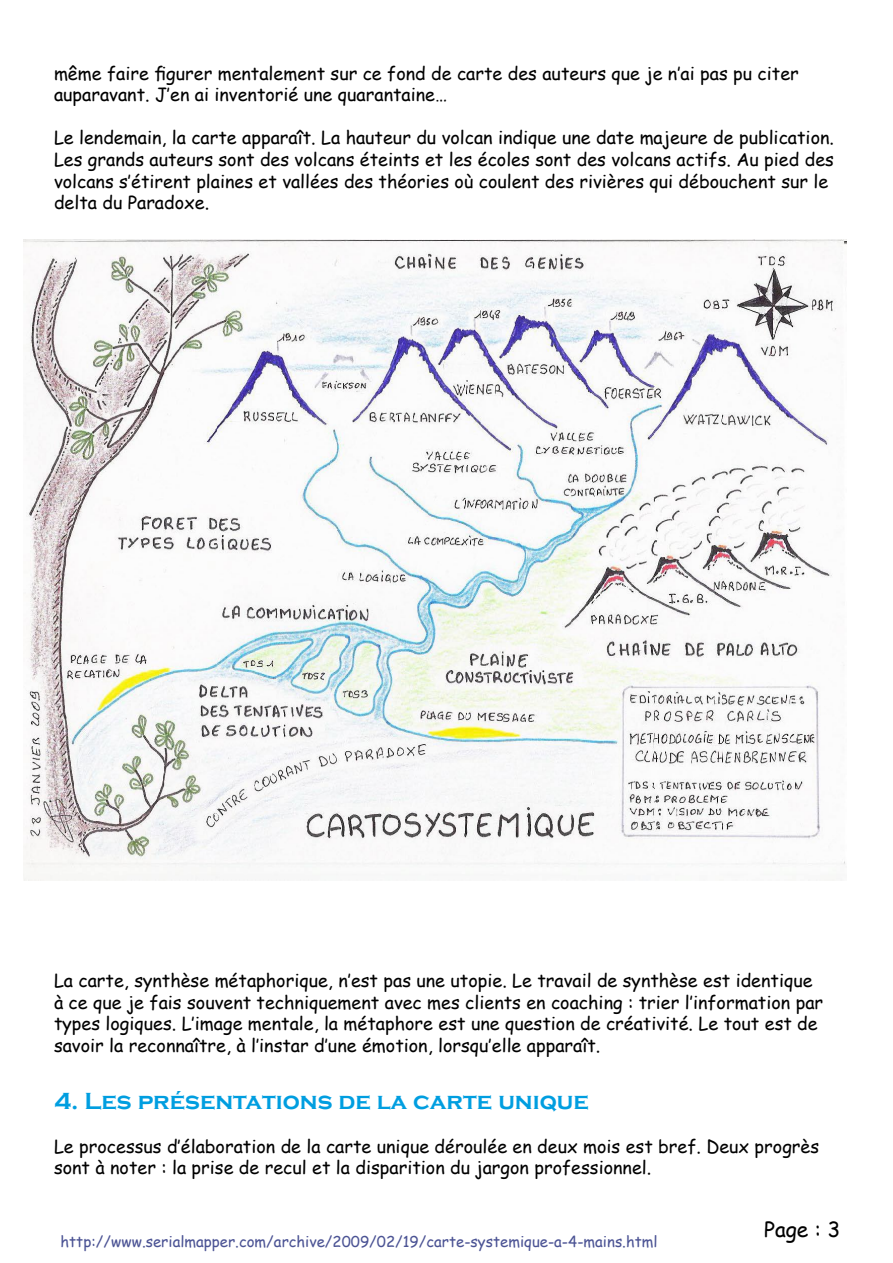
<style>
.page{position:relative;width:893px;height:1263px;background:#fff}
.page>*{position:absolute;margin:0;border:0;box-sizing:border-box;transform-origin:0 0}
.t1{font:700 24px "Copperplate Gothic";color:#009ee0}
.t2{font:21px "Comic Sans MS";color:#000}
.t3{font:18px/21.6px "Comic Sans MS";color:#000}
.t4{font:15px "Comic Sans MS";color:#4b5394}
</style>
<div class="page">
<img style="left:23px;top:239px;width:823px;height:642px">
<p class="t3" style="left:54px;top:62px;width:746px">même faire figurer mentalement sur ce fond de carte des auteurs que je n’ai pas pu citer auparavant. J’en ai inventorié une quarantaine…</p>
<p class="t3" style="left:54px;top:126px;width:781px">Le lendemain, la carte apparaît. La hauteur du volcan indique une date majeure de publication.<br>Les grands auteurs sont des volcans éteints et les écoles sont des volcans actifs. Au pied des volcans s’étirent plaines et vallées des théories où coulent des rivières qui débouchent sur le delta du Paradoxe.</p>
<p class="t3" style="left:54px;top:969px;width:771px">La carte, synthèse métaphorique, n’est pas une utopie. Le travail de synthèse est identique à ce que je fais souvent techniquement avec mes clients en coaching : trier l’information par types logiques. L’image mentale, la métaphore est une question de créativité. Le tout est de savoir la reconnaître, à l’instar d’une émotion, lorsqu’elle apparaît.</p>
<h1 class="t1" style="left:54px;top:1088px;width:536px">4. Les présentations de la carte unique</h1>
<p class="t3" style="left:54px;top:1134px;width:767px">Le processus d’élaboration de la carte unique déroulée en deux mois est bref. Deux progrès sont à noter : la prise de recul et la disparition du jargon professionnel.</p>
<p class="t4" style="left:61px;top:1230px;width:598px">http://www.serialmapper.com/archive/2009/02/19/carte-systemique-a-4-mains.html</p>
<p class="t2" style="left:764px;top:1214px;width:58px">Page :</p>
</div>
